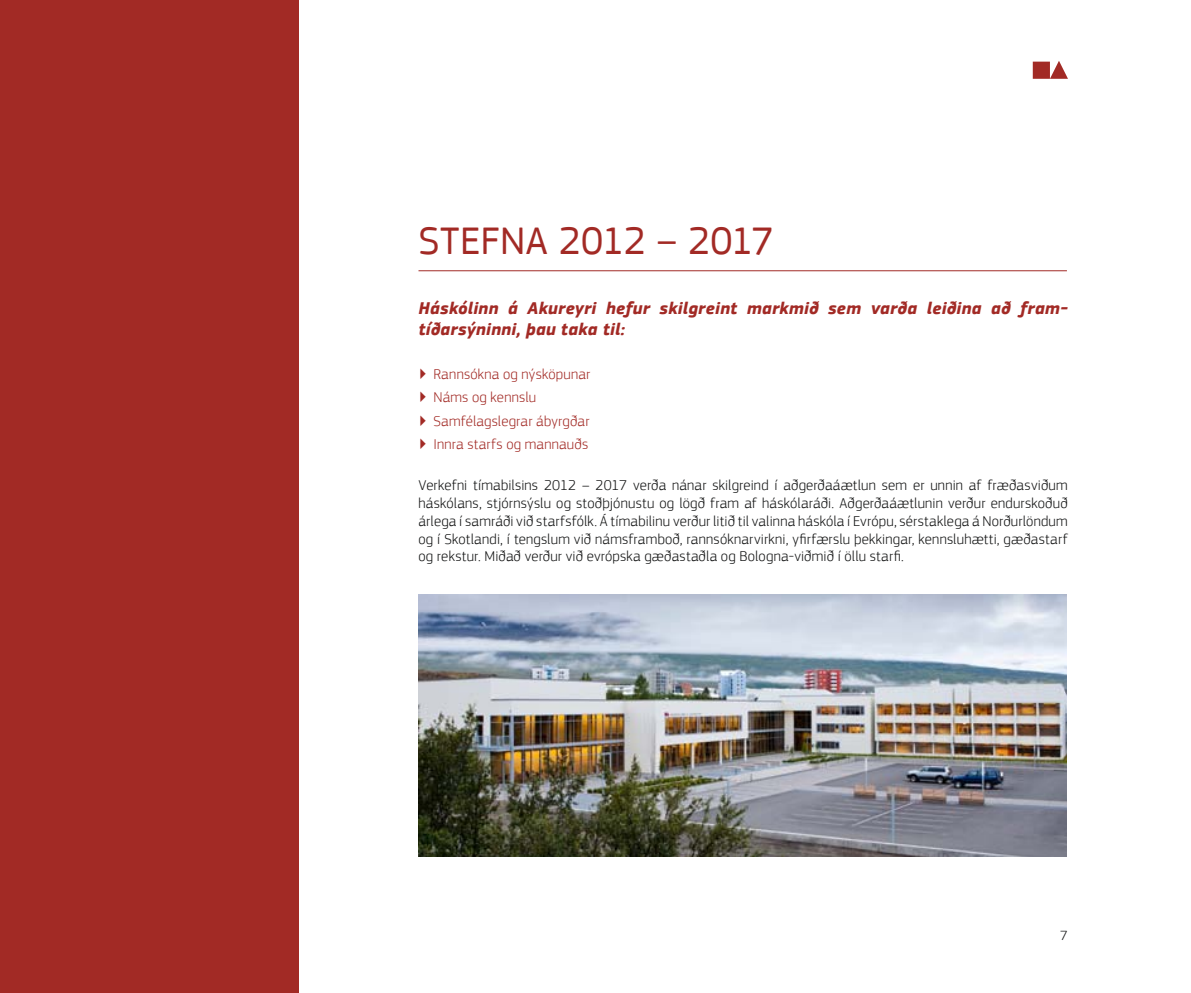
<style>
.page{position:relative;width:1191px;height:993px;background:#fff}
.page>*{position:absolute;margin:0;border:0;box-sizing:border-box;transform-origin:0 0}
.t1{font:40.25px "PF Square Sans Pro";letter-spacing:-.01em;color:#a22a25}
.t2{font:italic 700 17.5px/21px "PF Square Sans Pro";letter-spacing:.015em;color:#a22a25}
.t3{font:300 14.88px/17.8px "PF Square Sans Pro";letter-spacing:.015em;color:#111212;text-align:justify}
.t4{font:300 14.88px/23.4px "PF Square Sans Pro";letter-spacing:.015em;color:#a22a25}
.t5{font:300 14px "PF Square Sans Pro";color:#111212}
</style>
<div class="page">
<hr style="left:418px;top:270px;width:649px;height:1px;background:#a22a25">
<div style="left:0;top:0;width:299px;height:992px;background:#a22a25"></div>
<img style="left:418px;top:594px;width:649px;height:262px">
<svg style="left:1032px;top:61px;width:36px;height:18px"></svg>
<h1 class="t1" style="left:418px;top:217px;width:357px">STEFNA 2012 – 2017</h1>
<p class="t2" style="left:418px;top:298px;width:651px">Háskólinn á Akureyri hefur skilgreint markmið sem varða leiðina að fram&shy;tíðarsýninni, þau taka til:</p>
<p class="t4" style="left:418px;top:362px;width:173px">▶ Rannsókna og nýsköpunar ▶ Náms og kennslu<br>▶ Samfélagslegrar ábyrgðar ▶ Innra starfs og mannauðs</p>
<p class="t3" style="left:418px;top:476px;width:651px">Verkefni tímabilsins 2012 – 2017 verða nánar skilgreind í aðgerðaáætlun sem er unnin af fræðasviðum háskólans, stjórnsýslu og stoðþjónustu og lögð fram af háskólaráði. Aðgerðaáætlunin verður endurskoðuð árlega í samráði við starfsfólk. Á tímabilinu verður litið til valinna háskóla í Evrópu, sérstaklega á Norðurlöndum og í Skotlandi, í tengslum við námsframboð, rannsóknarvirkni, yfirfærslu þekkingar, kennsluhætti, gæðastarf og rekstur. Miðað verður við evrópska gæðastaðla og Bologna-viðmið í öllu starfi.</p>
<p class="t5" style="left:1060px;top:926px;width:9px">7</p>
</div>
